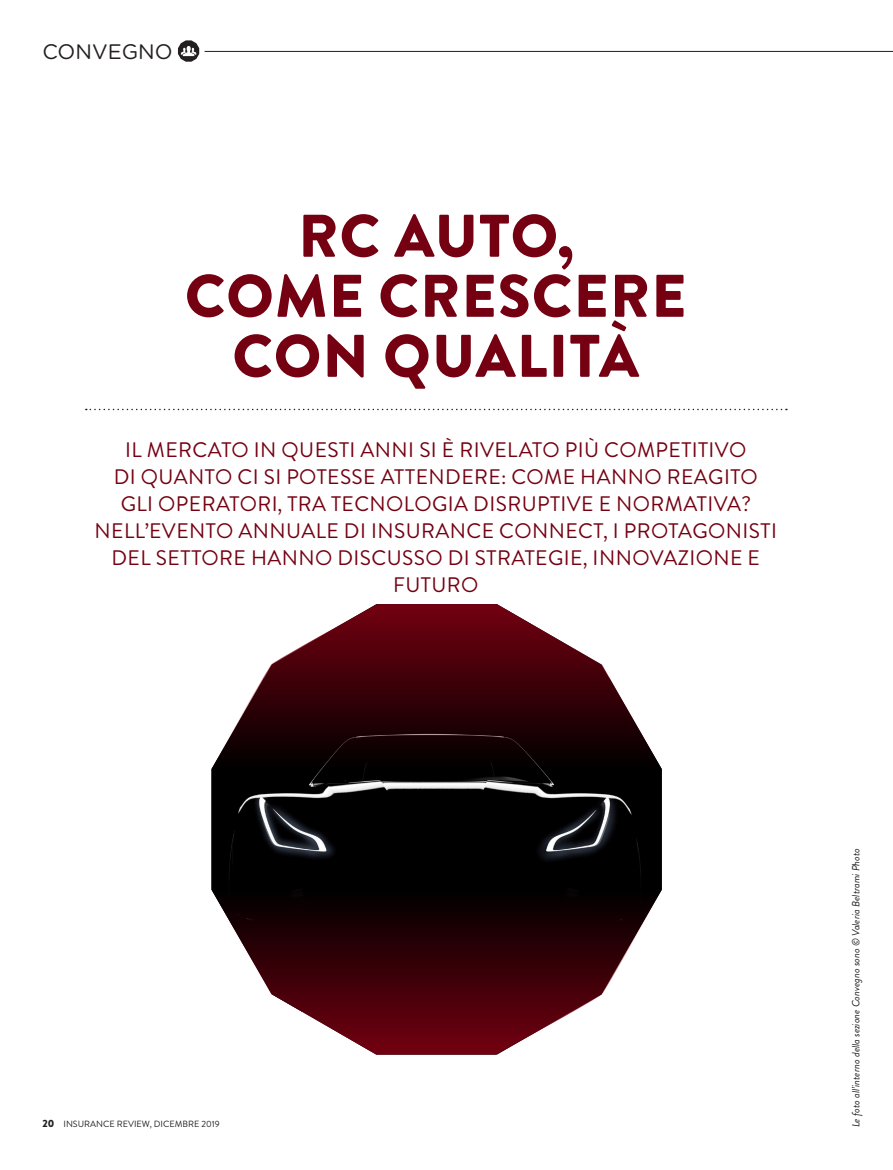
<style>
.page{position:relative;width:893px;height:1170px;background:#fff}
.page>*{position:absolute;margin:0;border:0;box-sizing:border-box;transform-origin:0 0}
.t1{font:900 60px "Brandon Grotesque";letter-spacing:.02em;color:#740011}
.t2{font:21px/27px "Brandon Grotesque";letter-spacing:.02em;color:#740011;text-align:center}
.t3{font:21px "Gotham Rounded";color:#231f20}
.t4{font:italic 10.5px "Brandon Grotesque";color:#231f20}
.t5{font:9px "Brandon Grotesque";color:#231f20}
.s1{font-weight:900;font-size:10.5px}
</style>
<div class="page">
<svg style="left:178px;top:40px;width:21px;height:22px"></svg>
<svg style="left:86px;top:408px;width:701px;height:2px"></svg>
<img style="left:211px;top:768px;width:451px;height:122px">
<hr style="left:205px;top:51px;width:688px;height:1px;background:#231f20">
<svg style="left:211px;top:890px;width:451px;height:164px"></svg>
<svg style="left:212px;top:604px;width:450px;height:164px"></svg>
<p class="t3" style="left:43px;top:37px;width:132px">CONVEGNO</p>
<p class="t1" style="left:298px;top:193px;width:277px">RC AUTO,</p>
<p class="t1" style="left:185px;top:253px;width:503px">COME CRESCERE</p>
<p class="t1" style="left:232px;top:313px;width:408px">CON QUALITÀ</p>
<p class="t2" style="left:95px;top:436px;width:684px">IL MERCATO IN QUESTI ANNI SI È RIVELATO PIÙ COMPETITIVO<br>DI QUANTO CI SI POTESSE ATTENDERE: COME HANNO REAGITO<br>GLI OPERATORI, TRA TECNOLOGIA DISRUPTIVE E NORMATIVA?<br>NELL’EVENTO ANNUALE DI INSURANCE CONNECT, I PROTAGONISTI DEL SETTORE HANNO DISCUSSO DI STRATEGIE, INNOVAZIONE E FUTURO</p>
<p class="t5" style="left:43px;top:1117px;width:179px"><span class="s1">20</span> INSURANCE REVIEW, DICEMBRE 2019</p>
<p class="t4" style="left:849px;top:1127px;width:281px;rotate:-90deg">Le foto all’interno della sezione Convegno sono © Valeria Beltrami Photo</p>
</div>
